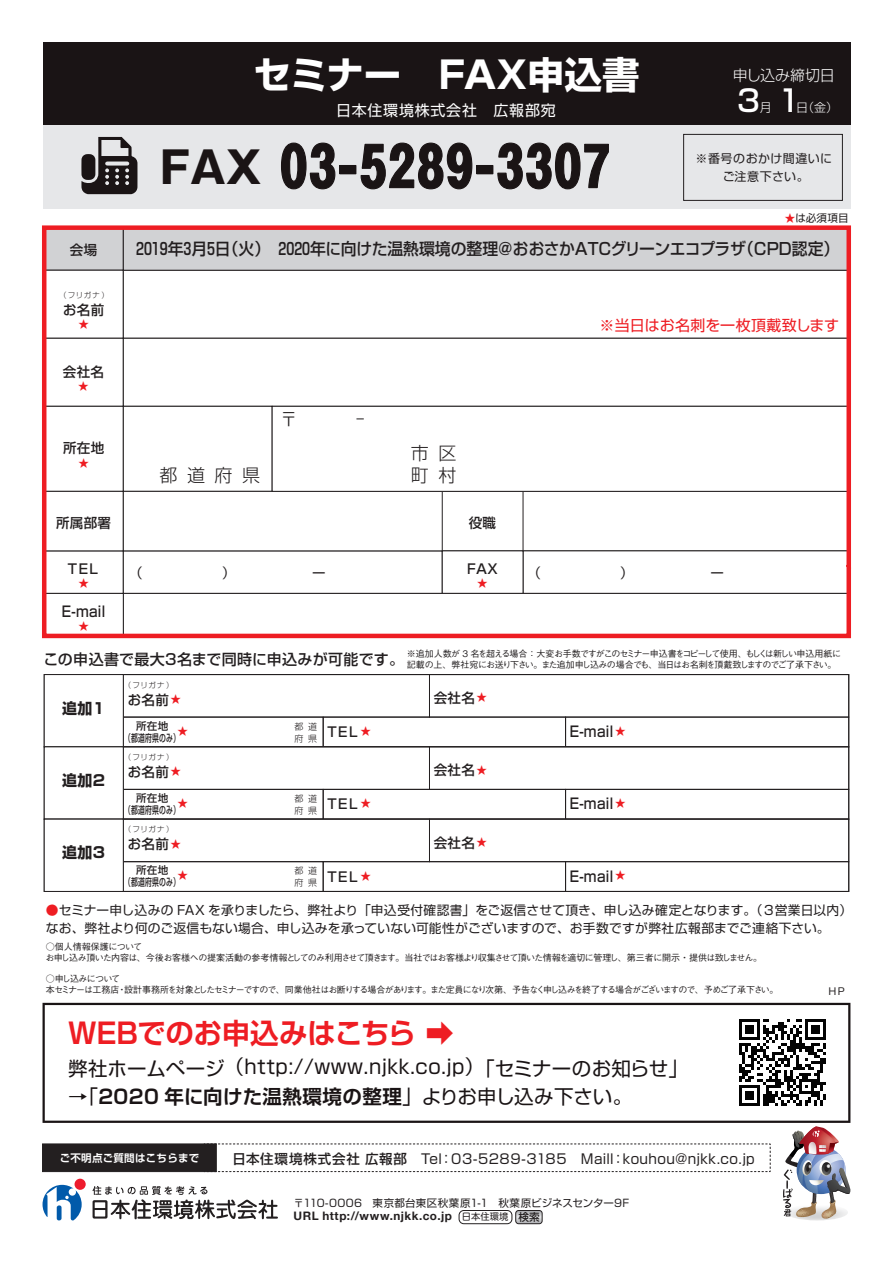
<style>
.page{position:relative;width:893px;height:1263px;background:#fff}
.page>*{position:absolute;margin:0;border:0;box-sizing:border-box;transform-origin:0 0}
.t1{font:700 54.9px "Gothic MB101 Pro";color:#1a1415}
.t2{font:700 37.5px "Shin Go Pro";color:#fff}
.t3{font:500 30px "Shin Go Pro";color:#fff}
.t4{font:700 28.5px "Shin Go Pro De";letter-spacing:-.01em;color:#ee1d23}
.t5{font:19.5px "Shin Go Pro";letter-spacing:.025em;color:#1a1415}
.t6{font:700 19.5px "Shin Go Pro De";letter-spacing:.025em;color:#1a1415}
.t7{font:300 18px/22.5px "Shin Go Pro";letter-spacing:.53em;color:#231f20}
.t8{font:500 16.5px "Shin Go Pro";letter-spacing:-.015em;color:#231f20;scale:.96 1}
.t9{font:500 15px "Shin Go Pro";letter-spacing:.015em;color:#231f20}
.t10{font:15px "Shin Go Pro";letter-spacing:.005em;color:#ee1d23}
.t11{font:15px "Shin Go Pro";letter-spacing:.05em;color:#fff}
.t12{font:700 15px "Shin Go Pro";letter-spacing:.025em;color:#231f20}
.t13{font:300 15px "Shin Go Pro";letter-spacing:-.01em;color:#fff}
.t14{font:500 14.55px "Shin Go Pro";letter-spacing:.025em;color:#231f20;scale:.92 1}
.t15{font:500 13.5px "Shin Go Pro";letter-spacing:.025em;color:#231f20}
.t16{font:13.5px "Shin Go Pro";letter-spacing:.03em;color:#231f20}
.t17{font:12.75px/18px "Shin Go Pro";letter-spacing:.01em;color:#231f20}
.t18{font:12px/18px "Shin Go Pro";letter-spacing:.035em;color:#231f20;text-align:center}
.t19{font:300 12px "Shin Go Pro";color:#fff}
.t20{font:700 11.7px "Helvetica Neue";letter-spacing:.04em;color:#231f20}
.t21{font:10.5px "Shin Go Pro";letter-spacing:.02em;color:#231f20}
.t22{font:500 10.5px/12px "Shin Go Pro";letter-spacing:.025em;color:#231f20;text-align:center}
.t23{font:700 10.5px "Shin Go Pro De";letter-spacing:.025em;color:#fff}
.t24{font:500 10.5px "Gothic BBB Pro";color:#ee1d23}
.t25{font:500 10.5px "Gothic BBB Pro";color:#231f20}
.t26{font:500 9px/11.2px "Gothic BBB Pro";letter-spacing:-.08em;color:#231f20}
.t27{font:500 9px/11.2px "Gothic BBB Pro";letter-spacing:-.1em;color:#231f20}
.t28{font:500 9px/11.2px "Gothic BBB Pro";letter-spacing:-.06em;color:#231f20}
.t29{font:300 9px/12px "Shin Go Pro";letter-spacing:.53em;color:#231f20}
.t30{font:300 7.5px "Shin Go Pro";letter-spacing:.07em;color:#231f20}
.s1{font-size:43.95px}
.s2{color:#ee1d23}
.s3{font-family:"Gothic BBB Pro";font-size:10.5px;color:#ee1d23}
.s4{font-family:"Shin Go Pro";font-weight:400}
.s5{font-weight:500}
.s6{font-family:"Shin M Go Pro";font-weight:400;font-size:9.3px}
</style>
<div class="page">
<div style="left:43px;top:43px;width:807px;height:83px;background:#1a1415"></div>
<div style="left:43px;top:126px;width:807px;height:83px;background:#e6e7e9"></div>
<div style="left:42px;top:1143px;width:175px;height:29px;background:#231f20;border:1px solid #231f20"></div>
<svg style="left:203px;top:1143px;width:568px;height:29px"></svg>
<svg style="left:81px;top:137px;width:56px;height:57px"></svg>
<svg style="left:281px;top:142px;width:55px;height:48px"></svg>
<div style="left:339px;top:165px;width:17px;height:9px;border:1px solid #1a1415"></div>
<svg style="left:360px;top:142px;width:113px;height:48px"></svg>
<div style="left:476px;top:165px;width:17px;height:9px;border:1px solid #1a1415"></div>
<svg style="left:497px;top:142px;width:112px;height:48px"></svg>
<div style="left:459px;top:1210px;width:53px;height:14px;border:1px solid #231f20;border-radius:5px"></div>
<svg style="left:516px;top:1210px;width:26px;height:14px"></svg>
<div style="left:516px;top:1210px;width:26px;height:14px;border:1px solid #231f20;border-radius:3px"></div>
<svg style="left:786px;top:1204px;width:62px;height:16px"></svg>
<img style="left:783px;top:1126px;width:68px;height:92px">
<svg style="left:93px;top:1186px;width:185px;height:33px"></svg>
<svg style="left:43px;top:1185px;width:39px;height:36px"></svg>
<div style="left:75px;top:1179px;width:11px;height:11px;background:#ee1b2d;border-radius:50%"></div>
<div style="left:683px;top:134px;width:160px;height:67px;border:1px solid #231f20"></div>
<svg style="left:43px;top:1003px;width:807px;height:120px"></svg>
<img style="left:728px;top:1008px;width:110px;height:110px">
<div style="left:123px;top:717px;width:201px;height:30px;border:1px solid #231f20"></div>
<div style="left:323px;top:717px;width:243px;height:30px;border:1px solid #231f20"></div>
<div style="left:565px;top:717px;width:284px;height:30px;border:1px solid #231f20"></div>
<div style="left:429px;top:674px;width:420px;height:43px;border:1px solid #231f20"></div>
<div style="left:123px;top:674px;width:307px;height:43px;border:1px solid #231f20"></div>
<div style="left:44px;top:674px;width:80px;height:73px;background:#fff;border:1px solid #231f20"></div>
<div style="left:123px;top:789px;width:201px;height:30px;border:1px solid #231f20"></div>
<div style="left:323px;top:789px;width:243px;height:30px;border:1px solid #231f20"></div>
<div style="left:565px;top:789px;width:284px;height:30px;border:1px solid #231f20"></div>
<div style="left:429px;top:746px;width:420px;height:44px;border:1px solid #231f20"></div>
<div style="left:123px;top:746px;width:307px;height:44px;border:1px solid #231f20"></div>
<div style="left:44px;top:746px;width:80px;height:73px;background:#fff;border:1px solid #231f20"></div>
<div style="left:123px;top:861px;width:201px;height:31px;border:1px solid #231f20"></div>
<div style="left:323px;top:861px;width:243px;height:31px;border:1px solid #231f20"></div>
<div style="left:565px;top:861px;width:284px;height:31px;border:1px solid #231f20"></div>
<div style="left:429px;top:819px;width:420px;height:43px;border:1px solid #231f20"></div>
<div style="left:123px;top:819px;width:307px;height:43px;border:1px solid #231f20"></div>
<div style="left:44px;top:819px;width:80px;height:73px;background:#fff;border:1px solid #231f20"></div>
<svg style="left:42px;top:225px;width:810px;height:414px"></svg>
<p class="t15" style="left:70px;top:239px;width:29px">会場</p>
<p class="t30" style="left:59px;top:289px;width:51px">（フリガナ）</p>
<p class="t15" style="left:63px;top:298px;width:43px">お名前</p>
<p class="t24" style="left:78px;top:315px;width:12px">★</p>
<p class="t15" style="left:63px;top:361px;width:43px">会社名</p>
<p class="t24" style="left:78px;top:378px;width:12px">★</p>
<p class="t15" style="left:63px;top:437px;width:43px">所在地</p>
<p class="t24" style="left:78px;top:454px;width:12px">★</p>
<h2 class="t2" style="left:253px;top:45px;width:388px">セミナー　FAX申込書</h2>
<p class="t11" style="left:336px;top:98px;width:221px">日本住環境株式会社　広報部宛</p>
<h1 class="t1" style="left:160px;top:121px;width:452px"><span class="s1">FAX</span> 03-5289-3307</h1>
<p class="t13" style="left:733px;top:63px;width:103px">申し込み締切日</p>
<h3 class="t3" style="left:737px;top:76px;width:24px">3</h3>
<h3 class="t3" style="left:778px;top:76px;width:24px">1</h3>
<p class="t19" style="left:796px;top:97px;width:43px">日（金）</p>
<p class="t19" style="left:760px;top:97px;width:13px">月</p>
<p class="t18" style="left:695px;top:148px;width:138px">※番号のおかけ間違いにご注意下さい。</p>
<p class="t21" style="left:785px;top:210px;width:65px"><span class="s2">★</span>は必須項目</p>
<p class="t8" style="left:136px;top:235px;width:734px">2019年3月5日（火）　2020年に向けた温熱環境の整理＠おおさかATCグリーンエコプラザ（CPD認定）</p>
<h3 class="t7" style="left:159px;top:462px;width:102px">都道府県</h3>
<h3 class="t7" style="left:280px;top:406px;width:19px">〒</h3>
<h3 class="t7" style="left:356px;top:406px;width:10px">-</h3>
<h3 class="t7" style="left:411px;top:439px;width:47px">市区町村</h3>
<p class="t10" style="left:599px;top:313px;width:241px">※当日はお名刺を一枚頂戴致します</p>
<p class="t15" style="left:56px;top:512px;width:57px">所属部署</p>
<p class="t15" style="left:469px;top:512px;width:29px">役職</p>
<p class="t15" style="left:68px;top:557px;width:32px">TEL</p>
<p class="t24" style="left:78px;top:575px;width:12px">★</p>
<p class="t14" style="left:62px;top:599px;width:49px">E-mail</p>
<p class="t24" style="left:78px;top:618px;width:12px">★</p>
<p class="t9" style="left:44px;top:647px;width:362px">この申込書で最大3名まで同時に申込みが可能です。</p>
<p class="t15" style="left:467px;top:557px;width:32px">FAX</p>
<p class="t24" style="left:477px;top:575px;width:12px">★</p>
<p class="t26" style="left:407px;top:647px;width:436px">※追加人数が 3 名を超える場合：大変お手数ですがこのセミナー申込書をコピーして使用、もしくは新しい申込用紙に記載の上、弊社宛にお送り下さい。また追加申し込みの場合でも、当日はお名刺を頂戴致しますのでご了承下さい。</p>
<p class="t12" style="left:62px;top:696px;width:44px">追加1</p>
<p class="t12" style="left:62px;top:768px;width:44px">追加2</p>
<p class="t12" style="left:62px;top:841px;width:44px">追加3</p>
<p class="t30" style="left:124px;top:679px;width:51px">（フリガナ）</p>
<p class="t15" style="left:128px;top:688px;width:55px">お名前<span class="s3">★</span></p>
<p class="t24" style="left:178px;top:722px;width:12px">★</p>
<p class="t15" style="left:327px;top:721px;width:45px">TEL <sup>★</sup></p>
<p class="t14" style="left:570px;top:719px;width:62px">E-mail <span class="s3">★</span></p>
<p class="t15" style="left:434px;top:687px;width:55px">会社名<span class="s3">★</span></p>
<p class="t22" style="left:124px;top:718px;width:57px">所在地<br>（都道府県のみ）</p>
<p class="t29" style="left:294px;top:719px;width:24px">都道府県</p>
<p class="t30" style="left:124px;top:751px;width:51px">（フリガナ）</p>
<p class="t15" style="left:128px;top:761px;width:55px">お名前<span class="s3">★</span></p>
<p class="t24" style="left:178px;top:795px;width:12px">★</p>
<p class="t15" style="left:327px;top:793px;width:45px">TEL <sup>★</sup></p>
<p class="t14" style="left:570px;top:792px;width:62px">E-mail <span class="s3">★</span></p>
<p class="t15" style="left:434px;top:759px;width:55px">会社名<span class="s3">★</span></p>
<p class="t22" style="left:124px;top:790px;width:57px">所在地<br>（都道府県のみ）</p>
<p class="t29" style="left:294px;top:791px;width:24px">都道府県</p>
<p class="t30" style="left:124px;top:823px;width:51px">（フリガナ）</p>
<p class="t15" style="left:128px;top:833px;width:55px">お名前<span class="s3">★</span></p>
<p class="t24" style="left:178px;top:867px;width:12px">★</p>
<p class="t15" style="left:327px;top:865px;width:45px">TEL <sup>★</sup></p>
<p class="t14" style="left:570px;top:864px;width:62px">E-mail <span class="s3">★</span></p>
<p class="t15" style="left:434px;top:831px;width:55px">会社名<span class="s3">★</span></p>
<p class="t22" style="left:124px;top:863px;width:57px">所在地<br>（都道府県のみ）</p>
<p class="t29" style="left:294px;top:863px;width:24px">都道府県</p>
<p class="t17" style="left:46px;top:900px;width:808px"><span class="s2">●</span>セミナー申し込みの FAX を承りましたら、弊社より「申込受付確認書」をご返信させて頂き、申し込み確定となります。（３営業日以内）なお、弊社より何のご返信もない場合、申し込みを承っていない可能性がございますので、お手数ですが弊社広報部までご連絡下さい。</p>
<p class="t28" style="left:46px;top:940px;width:718px">○個人情報保護について<br>お申し込み頂いた内容は、今後お客様への提案活動の参考情報としてのみ利用させて頂きます。当社ではお客様より収集させて頂いた情報を適切に管理し、第三者に開示・提供は致しません。</p>
<p class="t27" style="left:46px;top:972px;width:734px">○申し込みについて<br>本セミナーは工務店・設計事務所を対象としたセミナーですので、同業他社はお断りする場合があります。また定員になり次第、予告なく申し込みを終了する場合がございますので、予めご了承下さい。</p>
<h3 class="t4" style="left:68px;top:1010px;width:387px">WEBでのお申込みはこちら ➡</h3>
<h3 class="t5" style="left:68px;top:1051px;width:622px">弊社ホームページ（http://www.njkk.co.jp）「セミナーのお知らせ」</h3>
<h3 class="t6" style="left:68px;top:1081px;width:566px"><span class="s4">→「</span>2020 年に向けた温熱環境の整理<span class="s4">」よりお申し込み下さい。</span></h3>
<p class="t23" style="left:60px;top:1150px;width:141px">ご不明点ご質問はこちらまで</p>
<p class="t16" style="left:233px;top:1147px;width:524px"><span class="s5">日本住環境株式会社 広報部　</span>Tel：03-5289-3185　Maill：kouhou@njkk.co.jp</p>
<p class="t21" style="left:294px;top:1194px;width:337px">〒110-0006　東京都台東区秋葉原1-1　秋葉原ビジネスセンター9F</p>
<p class="t20" style="left:294px;top:1207px;width:248px">URL http://www.njkk.co.jp <span class="s6">日本住環境</span> <sub>検索</sub></p>
<p class="t25" style="left:828px;top:982px;width:18px">HP</p>
</div>
